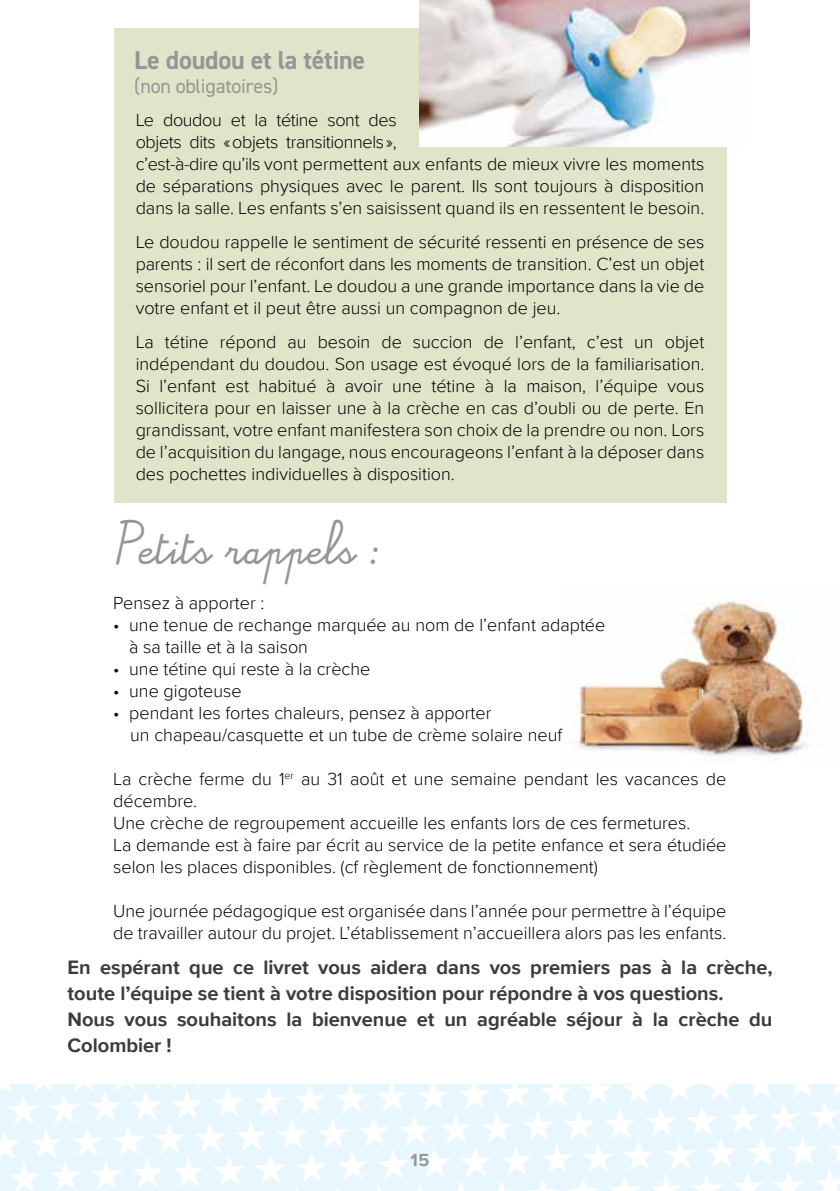
<style>
.page{position:relative;width:840px;height:1191px;background:#fff}
.page>*{position:absolute;margin:0;border:0;box-sizing:border-box;transform-origin:0 0}
.t1{font:30px "Alamain";color:#979696}
.t2{font:700 26px "DIN2014";letter-spacing:-.01em;color:#979696}
.t3{font:700 20px/26px "Proxima Nova";color:#3c3c3b}
.t4{font:20px "DIN2014";letter-spacing:-.01em;color:#979696}
.t5{font:300 18px/22px "Proxima Nova";color:#000}
.t6{font:700 18px "Proxima Nova";color:#979696}
</style>
<div class="page">
<img style="left:575px;top:589px;width:233px;height:167px">
<div style="left:113px;top:28px;width:613px;height:475px;background:#e1e4c8"></div>
<img style="left:419px;top:0;width:329px;height:146px">
<div style="left:0;top:1084px;width:840px;height:107px;background:#e8f6fe"></div>
<h2 class="t2" style="left:134px;top:43px;width:232px">Le doudou et la tétine</h2>
<p class="t4" style="left:134px;top:74px;width:146px">(non obligatoires)</p>
<p class="t5" style="left:136px;top:108px;width:569px">Le doudou et la tétine sont des<br>objets dits « objets transitionnels »,<br>c’est-à-dire qu’ils vont permettent aux enfants de mieux vivre les moments de séparations physiques avec le parent. Ils sont toujours à disposition dans la salle. Les enfants s’en saisissent quand ils en ressentent le besoin.</p>
<p class="t5" style="left:136px;top:230px;width:570px;text-align:justify">Le doudou rappelle le sentiment de sécurité ressenti en présence de ses parents : il sert de réconfort dans les moments de transition. C’est un objet sensoriel pour l’enfant. Le doudou a une grande importance dans la vie de votre enfant et il peut être aussi un compagnon de jeu.</p>
<p class="t5" style="left:136px;top:330px;width:570px;text-align:justify">La tétine répond au besoin de succion de l’enfant, c’est un objet indépendant du doudou. Son usage est évoqué lors de la familiarisation.<br>Si l’enfant est habitué à avoir une tétine à la maison, l’équipe vous sollicitera pour en laisser une à la crèche en cas d’oubli ou de perte. En grandissant, votre enfant manifestera son choix de la prendre ou non. Lors de l’acquisition du langage, nous encourageons l’enfant à la déposer dans des pochettes individuelles à disposition.</p>
<h1 class="t1" style="left:113px;top:535px;width:266px">Petits rappels :</h1>
<p class="t5" style="left:113px;top:591px;width:152px">Pensez à apporter :</p>
<p class="t5" style="left:129px;top:613px;width:477px;text-indent:-16px">• une tenue de rechange marquée au nom de l’enfant adaptée à sa taille et à la saison</p>
<p class="t5" style="left:113px;top:657px;width:258px">• une tétine qui reste à la crèche</p>
<p class="t5" style="left:113px;top:679px;width:130px">• une gigoteuse</p>
<p class="t5" style="left:130px;top:701px;width:433px;text-indent:-17px">• pendant les fortes chaleurs, pensez à apporter<br>un chapeau/casquette et un tube de crème solaire neuf</p>
<p class="t5" style="left:113px;top:767px;width:614px">La crèche ferme du 1<sup>er</sup> au 31 août et une semaine pendant les vacances de décembre.<br>Une crèche de regroupement accueille les enfants lors de ces fermetures.<br>La demande est à faire par écrit au service de la petite enfance et sera étudiée selon les places disponibles. (cf règlement de fonctionnement)</p>
<p class="t5" style="left:113px;top:899px;width:614px">Une journée pédagogique est organisée dans l’année pour permettre à l’équipe de travailler autour du projet. L’établissement n’accueillera alors pas les enfants.</p>
<p class="t3" style="left:67px;top:954px;width:706px">En espérant que ce livret vous aidera dans vos premiers pas à la crèche, toute l’équipe se tient à votre disposition pour répondre à vos questions.<br>Nous vous souhaitons la bienvenue et un agréable séjour à la crèche du Colombier !</p>
<p class="t6" style="left:410px;top:1146px;width:20px">15</p>
</div>
